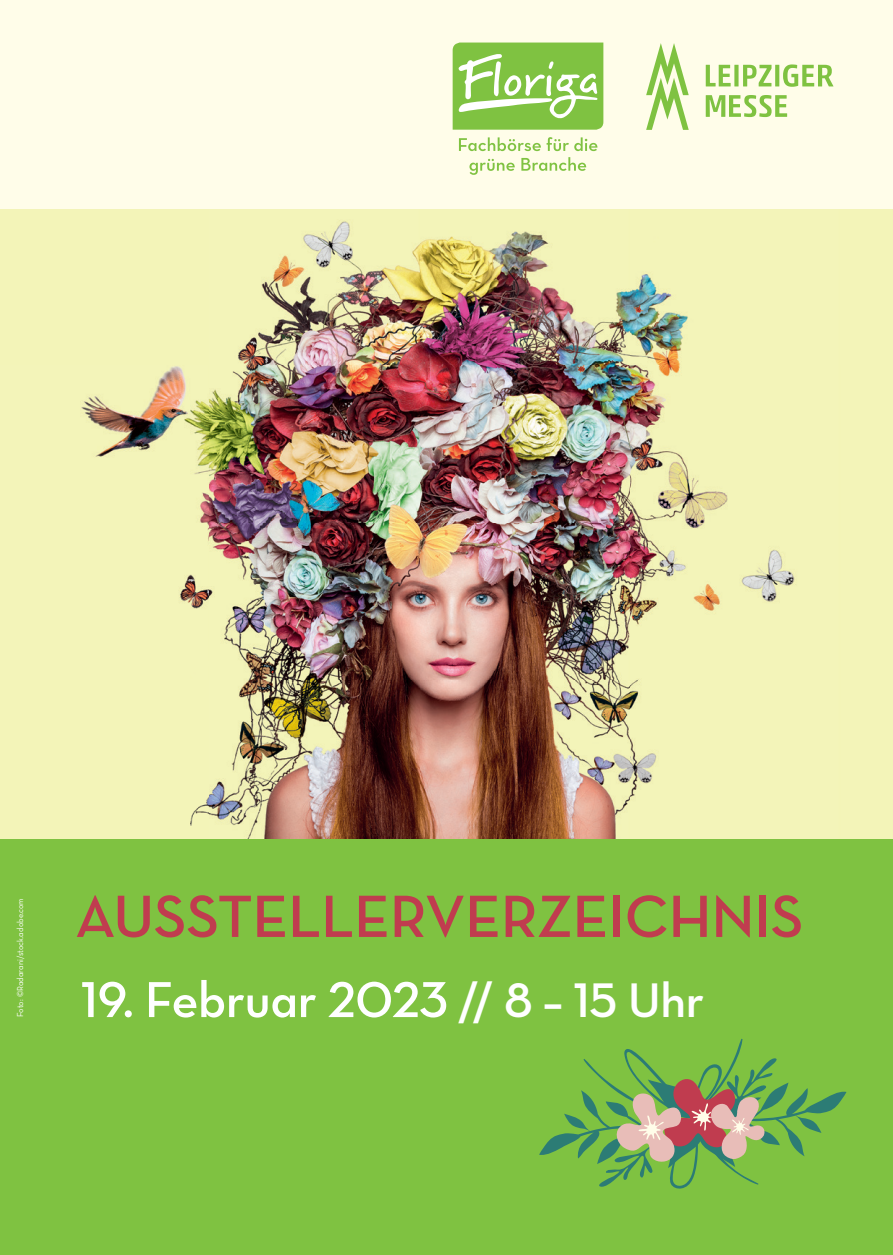
<style>
.page{position:relative;width:893px;height:1255px;background:#fff}
.page>*{position:absolute;margin:0;border:0;box-sizing:border-box;transform-origin:0 0}
.t1{font:60.6px "Neutra Text Demi Alt";letter-spacing:-.01em;color:#c03c4f}
.t2{font:51.45px "Neutra Text Demi Alt";letter-spacing:-.01em;color:#fff}
.t3{font:8.85px "Neutra Text Book Alt";color:#fff;scale:.94 1}
.s1{font-size:49.35px}
</style>
<div class="page">
<div style="left:0;top:838px;width:893px;height:416px;background:#7fc241"></div>
<img style="left:0;top:208px;width:893px;height:630px">
<div style="left:0;top:0;width:893px;height:208px;background:#fffde9"></div>
<svg style="left:706px;top:95px;width:81px;height:22px"></svg>
<svg style="left:706px;top:64px;width:127px;height:23px"></svg>
<svg style="left:646px;top:43px;width:43px;height:87px"></svg>
<svg style="left:453px;top:43px;width:150px;height:87px;background:#96cd63"></svg>
<svg style="left:469px;top:157px;width:117px;height:18px"></svg>
<svg style="left:459px;top:137px;width:139px;height:14px"></svg>
<svg style="left:539px;top:1039px;width:307px;height:149px"></svg>
<p class="t3" style="left:15px;top:1017px;width:128px;rotate:-90deg">Foto: ©Radarani/stock.adobe.com</p>
<h1 class="t1" style="left:75px;top:879px;width:730px">AUSSTELLERVERZEICHNIS</h1>
<h2 class="t2" style="left:80px;top:967px;width:625px">19. Februar 2023 <span class="s1">// 8 – 15 Uhr</span></h2>
</div>
